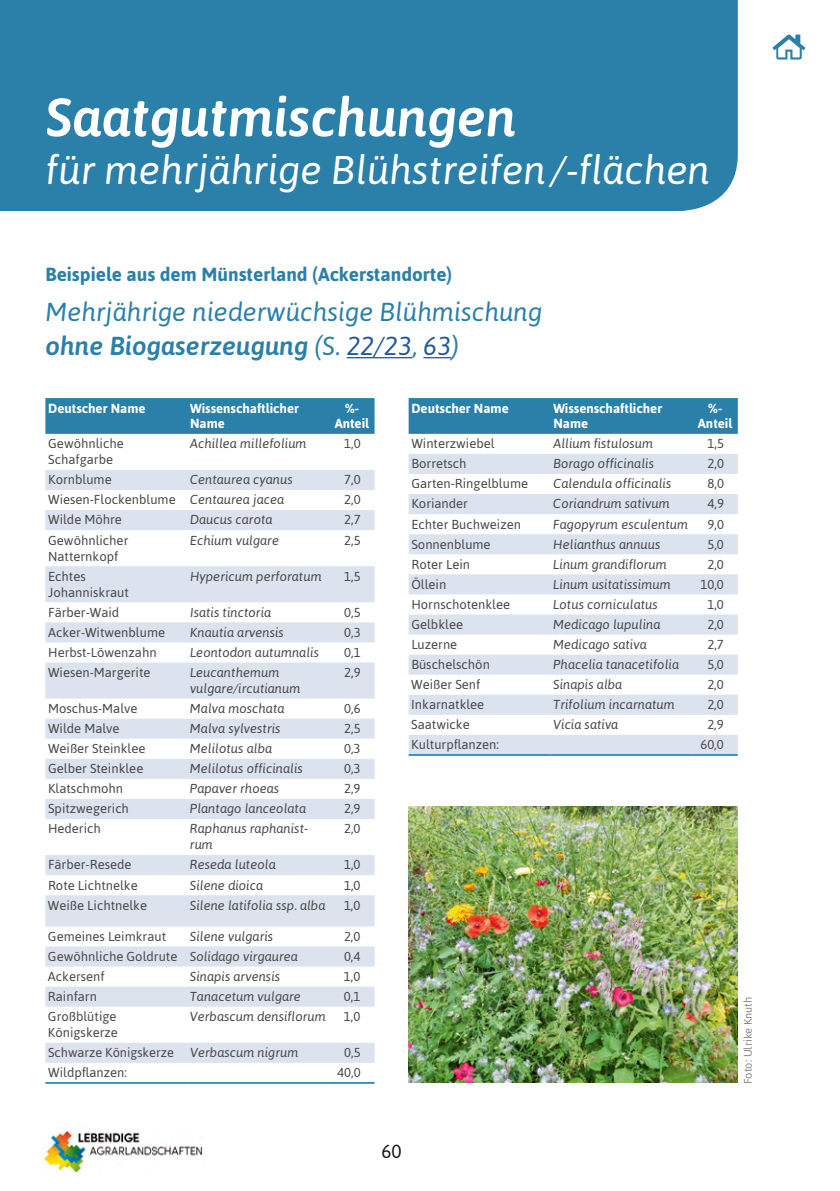
<style>
.page{position:relative;width:840px;height:1191px;background:#fff}
.page>*{position:absolute;margin:0;border:0;box-sizing:border-box;transform-origin:0 0}
.t1{font:italic 500 54px "Asap";color:#fff}
.t2{font:italic 40px "Asap";color:#fff}
.t3{font:italic 26px/34px "Asap";color:#2b80aa}
.t4{font:700 19px "Asap";color:#2b80aa}
.t5{font:19px "Asap";color:#181716}
.t6{font:700 13.2px/15.6px "Asap";color:#fff}
.t7{font:13px/16px "Asap";color:#484847}
.t8{font:italic 13px/16px "Asap";color:#484847}
.t9{font:11px "Asap";color:#868786}
.s1{font-weight:500}
.s2{color:#22599b}
.s3{font-style:italic}
</style>
<div class="page">
<img style="left:44px;top:1127px;width:159px;height:46px">
<div style="left:0;top:0;width:737px;height:211px;background:#2b80aa"></div>
<hr style="left:346px;top:357px;width:66px;height:1px;background:#22599b">
<svg style="left:423px;top:357px;width:28px;height:1px"></svg>
<div style="left:45px;top:398px;width:329px;height:36px;background:#2b80aa"></div>
<svg style="left:45px;top:470px;width:329px;height:592px"></svg>
<hr style="left:45px;top:1082px;width:142px;height:1px;background:#2b80aa">
<hr style="left:187px;top:1082px;width:142px;height:1px;background:#2b80aa">
<hr style="left:329px;top:1082px;width:45px;height:1px;background:#2b80aa">
<div style="left:408px;top:398px;width:329px;height:36px;background:#2b80aa"></div>
<svg style="left:408px;top:454px;width:329px;height:300px;fill:#dce3ee"></svg>
<hr style="left:408px;top:754px;width:142px;height:2px;background:#2b80aa">
<hr style="left:550px;top:754px;width:142px;height:2px;background:#2b80aa">
<hr style="left:692px;top:754px;width:45px;height:2px;background:#2b80aa">
<img style="left:408px;top:806px;width:329px;height:277px">
<svg style="left:772px;top:35px;width:32px;height:25px"></svg>
<h1 class="t1" style="left:45px;top:81px;width:472px">Saatgutmischungen</h1>
<h2 class="t2" style="left:45px;top:144px;width:666px">für mehrjährige Blühstreifen/-flächen</h2>
<h3 class="t4" style="left:45px;top:262px;width:408px">Beispiele aus dem Münsterland (Ackerstandorte)</h3>
<h3 class="t3" style="left:45px;top:294px;width:498px">Mehrjährige niederwüchsige Blühmischung <span class="s1">ohne Biogaserzeugung</span> (S. <span class="s2">22/23</span>, <span class="s2">63</span>)</h3>
<p class="t6" style="left:48px;top:400px;width:99px">Deutscher Name</p>
<p class="t6" style="left:190px;top:400px;width:110px">Wissenschaftlicher<br>Name</p>
<p class="t6" style="left:334px;top:400px;width:36px;text-align:center">%-<br>Anteil</p>
<p class="t7" style="left:48px;top:435px;width:77px">Gewöhnliche<br>Schafgarbe</p>
<p class="t8" style="left:190px;top:435px;width:118px">Achillea millefolium</p>
<p class="t7" style="left:344px;top:435px;width:18px">1,0</p>
<p class="t7" style="left:48px;top:471px;width:65px">Kornblume</p>
<p class="t8" style="left:190px;top:471px;width:104px">Centaurea cyanus</p>
<p class="t7" style="left:344px;top:471px;width:18px">7,0</p>
<p class="t7" style="left:48px;top:491px;width:237px">Wiesen-Flockenblume <span class="s3">Centaurea jacea</span></p>
<p class="t7" style="left:344px;top:491px;width:18px">2,0</p>
<p class="t7" style="left:48px;top:511px;width:75px">Wilde Möhre</p>
<p class="t8" style="left:190px;top:511px;width:84px">Daucus carota</p>
<p class="t7" style="left:344px;top:511px;width:18px">2,7</p>
<p class="t7" style="left:48px;top:531px;width:82px">Gewöhnlicher<br>Natternkopf</p>
<p class="t8" style="left:190px;top:531px;width:90px">Echium vulgare</p>
<p class="t7" style="left:344px;top:531px;width:18px">2,5</p>
<p class="t7" style="left:48px;top:567px;width:82px">Echtes<br>Johanniskraut</p>
<p class="t8" style="left:190px;top:567px;width:133px">Hypericum perforatum</p>
<p class="t7" style="left:344px;top:567px;width:18px">1,5</p>
<p class="t7" style="left:48px;top:603px;width:73px">Färber-Waid</p>
<p class="t8" style="left:190px;top:603px;width:83px">Isatis tinctoria</p>
<p class="t7" style="left:344px;top:603px;width:18px">0,5</p>
<p class="t7" style="left:48px;top:623px;width:118px">Acker-Witwenblume</p>
<p class="t8" style="left:190px;top:623px;width:95px">Knautia arvensis</p>
<p class="t7" style="left:344px;top:623px;width:18px">0,3</p>
<p class="t7" style="left:48px;top:644px;width:110px">Herbst-Löwenzahn</p>
<p class="t8" style="left:190px;top:644px;width:130px">Leontodon autumnalis</p>
<p class="t7" style="left:344px;top:644px;width:18px">0,1</p>
<p class="t7" style="left:48px;top:664px;width:104px">Wiesen-Margerite</p>
<p class="t8" style="left:190px;top:664px;width:112px">Leucanthemum vulgare/ircutianum</p>
<p class="t7" style="left:344px;top:664px;width:18px">2,9</p>
<p class="t7" style="left:48px;top:700px;width:91px">Moschus-Malve</p>
<p class="t8" style="left:190px;top:700px;width:96px">Malva moschata</p>
<p class="t7" style="left:344px;top:700px;width:18px">0,6</p>
<p class="t7" style="left:48px;top:720px;width:73px">Wilde Malve</p>
<p class="t8" style="left:190px;top:720px;width:92px">Malva sylvestris</p>
<p class="t7" style="left:344px;top:720px;width:18px">2,5</p>
<p class="t7" style="left:48px;top:740px;width:99px">Weißer Steinklee</p>
<p class="t8" style="left:190px;top:740px;width:84px">Melilotus alba</p>
<p class="t7" style="left:344px;top:740px;width:18px">0,3</p>
<p class="t7" style="left:48px;top:760px;width:97px">Gelber Steinklee</p>
<p class="t8" style="left:190px;top:760px;width:114px">Melilotus officinalis</p>
<p class="t7" style="left:344px;top:760px;width:18px">0,3</p>
<p class="t7" style="left:48px;top:780px;width:76px">Klatschmohn</p>
<p class="t8" style="left:190px;top:780px;width:91px">Papaver rhoeas</p>
<p class="t7" style="left:344px;top:780px;width:18px">2,9</p>
<p class="t7" style="left:48px;top:800px;width:82px">Spitzwegerich</p>
<p class="t8" style="left:190px;top:800px;width:118px">Plantago lanceolata</p>
<p class="t7" style="left:344px;top:800px;width:18px">2,9</p>
<p class="t7" style="left:48px;top:820px;width:54px">Hederich</p>
<p class="t8" style="left:190px;top:820px;width:120px">Raphanus raphanist&shy;rum</p>
<p class="t7" style="left:344px;top:820px;width:18px">2,0</p>
<p class="t7" style="left:48px;top:856px;width:85px">Färber-Resede</p>
<p class="t8" style="left:190px;top:856px;width:87px">Reseda luteola</p>
<p class="t7" style="left:344px;top:856px;width:18px">1,0</p>
<p class="t7" style="left:48px;top:876px;width:91px">Rote Lichtnelke</p>
<p class="t8" style="left:190px;top:876px;width:75px">Silene dioica</p>
<p class="t7" style="left:344px;top:876px;width:18px">1,0</p>
<p class="t7" style="left:48px;top:896px;width:100px">Weiße Lichtnelke</p>
<p class="t8" style="left:190px;top:896px;width:137px">Silene latifolia ssp. alba</p>
<p class="t7" style="left:344px;top:896px;width:18px">1,0</p>
<p class="t7" style="left:48px;top:927px;width:120px">Gemeines Leimkraut</p>
<p class="t8" style="left:190px;top:927px;width:85px">Silene vulgaris</p>
<p class="t7" style="left:344px;top:927px;width:18px">2,0</p>
<p class="t7" style="left:48px;top:947px;width:251px">Gewöhnliche Goldrute <span class="s3">Solidago virgaurea</span></p>
<p class="t7" style="left:344px;top:947px;width:18px">0,4</p>
<p class="t7" style="left:48px;top:967px;width:58px">Ackersenf</p>
<p class="t8" style="left:190px;top:967px;width:92px">Sinapis arvensis</p>
<p class="t7" style="left:344px;top:967px;width:18px">1,0</p>
<p class="t7" style="left:48px;top:988px;width:51px">Rainfarn</p>
<p class="t8" style="left:190px;top:988px;width:113px">Tanacetum vulgare</p>
<p class="t7" style="left:344px;top:988px;width:18px">0,1</p>
<p class="t7" style="left:48px;top:1008px;width:71px">Großblütige<br>Königskerze</p>
<p class="t8" style="left:190px;top:1008px;width:137px">Verbascum densiflorum</p>
<p class="t7" style="left:344px;top:1008px;width:18px">1,0</p>
<p class="t7" style="left:48px;top:1044px;width:251px">Schwarze Königskerze <span class="s3">Verbascum nigrum</span></p>
<p class="t7" style="left:344px;top:1044px;width:18px">0,5</p>
<p class="t7" style="left:48px;top:1064px;width:80px">Wildpflanzen:</p>
<p class="t7" style="left:337px;top:1064px;width:25px">40,0</p>
<p class="t6" style="left:411px;top:400px;width:99px">Deutscher Name</p>
<p class="t6" style="left:553px;top:400px;width:110px">Wissenschaftlicher<br>Name</p>
<p class="t6" style="left:697px;top:400px;width:36px;text-align:center">%-<br>Anteil</p>
<p class="t7" style="left:411px;top:435px;width:85px">Winterzwiebel</p>
<p class="t8" style="left:553px;top:435px;width:101px">Allium fistulosum</p>
<p class="t7" style="left:707px;top:435px;width:18px">1,5</p>
<p class="t7" style="left:411px;top:455px;width:57px">Borretsch</p>
<p class="t8" style="left:553px;top:455px;width:102px">Borago officinalis</p>
<p class="t7" style="left:707px;top:455px;width:18px">2,0</p>
<p class="t7" style="left:411px;top:475px;width:118px">Garten-Ringelblume</p>
<p class="t8" style="left:553px;top:475px;width:119px">Calendula officinalis</p>
<p class="t7" style="left:707px;top:475px;width:18px">8,0</p>
<p class="t7" style="left:411px;top:495px;width:58px">Koriander</p>
<p class="t8" style="left:553px;top:495px;width:118px">Coriandrum sativum</p>
<p class="t7" style="left:707px;top:495px;width:18px">4,9</p>
<p class="t7" style="left:411px;top:515px;width:111px">Echter Buchweizen</p>
<p class="t8" style="left:553px;top:515px;width:136px">Fagopyrum esculentum</p>
<p class="t7" style="left:707px;top:515px;width:18px">9,0</p>
<p class="t7" style="left:411px;top:535px;width:81px">Sonnenblume</p>
<p class="t8" style="left:553px;top:535px;width:109px">Helianthus annuus</p>
<p class="t7" style="left:707px;top:535px;width:18px">5,0</p>
<p class="t7" style="left:411px;top:555px;width:60px">Roter Lein</p>
<p class="t8" style="left:553px;top:555px;width:115px">Linum grandiflorum</p>
<p class="t7" style="left:707px;top:555px;width:18px">2,0</p>
<p class="t7" style="left:411px;top:575px;width:36px">Öllein</p>
<p class="t8" style="left:553px;top:575px;width:119px">Linum usitatissimum</p>
<p class="t7" style="left:700px;top:575px;width:25px">10,0</p>
<p class="t7" style="left:411px;top:596px;width:100px">Hornschotenklee</p>
<p class="t8" style="left:553px;top:596px;width:106px">Lotus corniculatus</p>
<p class="t7" style="left:707px;top:596px;width:18px">1,0</p>
<p class="t7" style="left:411px;top:616px;width:53px">Gelbklee</p>
<p class="t8" style="left:553px;top:616px;width:109px">Medicago lupulina</p>
<p class="t7" style="left:707px;top:616px;width:18px">2,0</p>
<p class="t7" style="left:411px;top:636px;width:47px">Luzerne</p>
<p class="t8" style="left:553px;top:636px;width:95px">Medicago sativa</p>
<p class="t7" style="left:707px;top:636px;width:18px">2,7</p>
<p class="t7" style="left:411px;top:656px;width:80px">Büschelschön</p>
<p class="t8" style="left:553px;top:656px;width:127px">Phacelia tanacetifolia</p>
<p class="t7" style="left:707px;top:656px;width:18px">5,0</p>
<p class="t7" style="left:411px;top:676px;width:70px">Weißer Senf</p>
<p class="t8" style="left:553px;top:676px;width:71px">Sinapis alba</p>
<p class="t7" style="left:707px;top:676px;width:18px">2,0</p>
<p class="t7" style="left:411px;top:696px;width:74px">Inkarnatklee</p>
<p class="t8" style="left:553px;top:696px;width:123px">Trifolium incarnatum</p>
<p class="t7" style="left:707px;top:696px;width:18px">2,0</p>
<p class="t7" style="left:411px;top:716px;width:60px">Saatwicke</p>
<p class="t8" style="left:553px;top:716px;width:67px">Vicia sativa</p>
<p class="t7" style="left:707px;top:716px;width:18px">2,9</p>
<p class="t7" style="left:411px;top:736px;width:89px">Kulturpflanzen:</p>
<p class="t7" style="left:700px;top:736px;width:25px">60,0</p>
<p class="t9" style="left:740px;top:1084px;width:89px;rotate:-90deg">Foto: Ulrike Knuth</p>
<h3 class="t5" style="left:381px;top:1139px;width:22px">60</h3>
</div>
